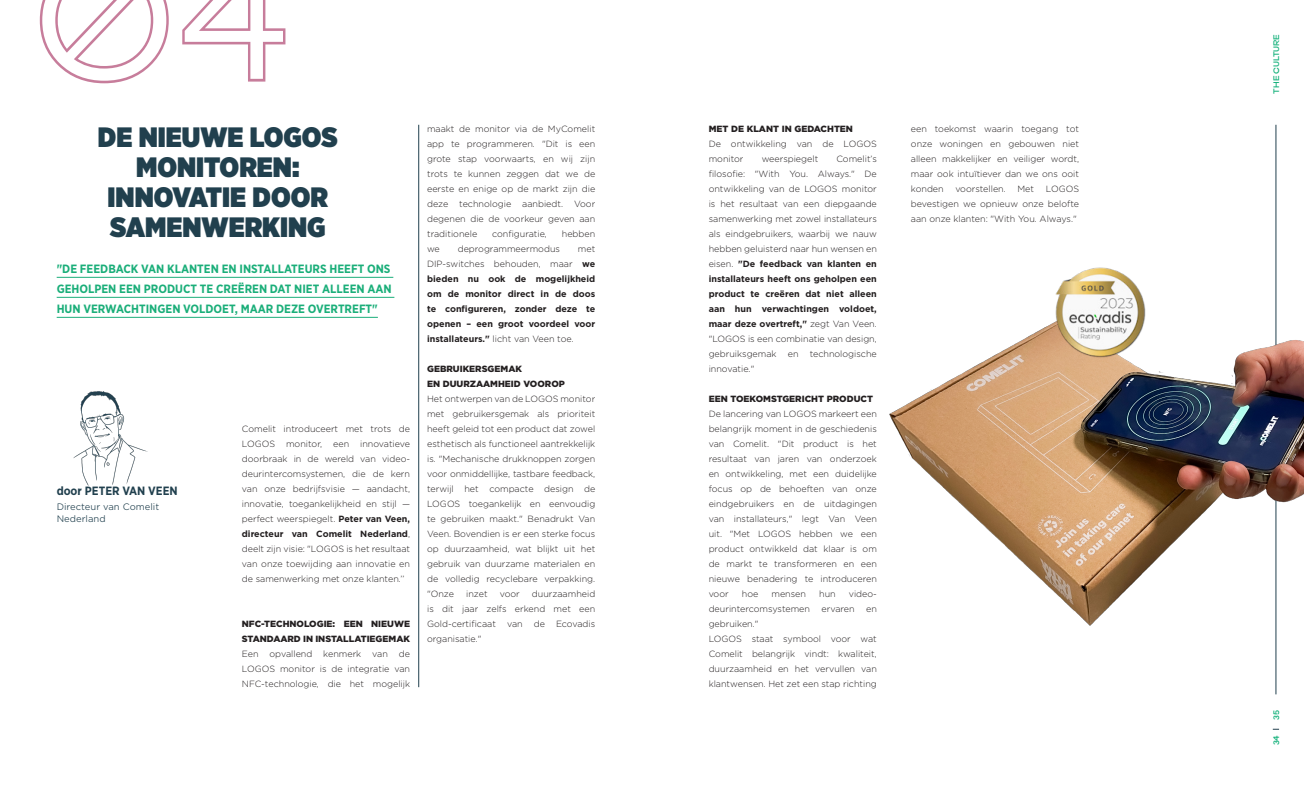
<style>
.page{position:relative;width:1304px;height:794px;background:#fff}
.page>*{position:absolute;margin:0;border:0;box-sizing:border-box;transform-origin:0 0}
.t1{font:171.1px "Epillox Outline";color:#c77d9b;scale:.95 1}
.t2{font:900 28px/30px "Gotham Narrow";color:#21404e}
.t3{font:700 12px/20px "Gotham Narrow";color:#1aae79;text-align:justify}
.t4{font:700 12px "Gotham Narrow";color:#21404e}
.t5{font:300 9px/15px "Gotham";color:#231f20;text-align:justify}
.t6{font:700 9px/15px "Gotham";color:#231f20;text-align:justify}
.t7{font:900 9px/15px "Gotham";color:#231f20}
.t8{font:9px/12px "Gotham Office";color:#21404e}
.t9{font:8px "Epillox";color:#11b079}
.s1{font-weight:700}
.s2{font-weight:300}
</style>
<div class="page">
<hr style="left:57px;top:277px;width:336px;height:1px;background:#1aae79">
<hr style="left:57px;top:297px;width:337px;height:1px;background:#1aae79">
<hr style="left:57px;top:317px;width:321px;height:1px;background:#1aae79">
<hr style="left:419px;top:125px;width:1px;height:562px;background:#21404e">
<img style="left:74px;top:391px;width:73px;height:95px">
<hr style="left:1276px;top:125px;width:1px;height:569px;background:#21404e">
<img style="left:889px;top:269px;width:415px;height:397px">
<img style="left:1056px;top:267px;width:90px;height:90px">
<p class="t1" style="left:31px;top:-131px;width:277px">04</p>
<p class="t2" style="left:98px;top:122px;width:241px">DE NIEUWE LOGOS</p>
<p class="t2" style="left:136px;top:152px;width:165px">MONITOREN:</p>
<p class="t2" style="left:108px;top:182px;width:222px">INNOVATIE DOOR<br>SAMENWERKING</p>
<p class="t3" style="left:57px;top:259px;width:336px">"DE FEEDBACK VAN KLANTEN EN INSTALLATEURS HEEFT ONS GEHOLPEN EEN PRODUCT TE CREËREN DAT NIET ALLEEN AAN HUN VERWACHTINGEN VOLDOET, MAAR DEZE OVERTREFT"</p>
<p class="t4" style="left:57px;top:483px;width:123px">door PETER VAN VEEN</p>
<p class="t8" style="left:57px;top:500px;width:104px">Directeur van Comelit<br>Nederland</p>
<p class="t5" style="left:242px;top:421px;width:170px">Comelit introduceert met trots de LOGOS monitor, een innovatieve doorbraak in de wereld van video&shy;deurintercomsystemen, die de kern van onze bedrijfsvisie — aandacht, innovatie, toegankelijkheid en stijl — perfect weerspiegelt. <span class="s1">Peter van Veen, directeur van Comelit Nederland</span>, deelt zijn visie: "LOGOS is het resultaat van onze toewijding aan innovatie en de samenwerking met onze klanten.’’</p>
<p class="t7" style="left:242px;top:616px;width:170px">NFC-TECHNOLOGIE: EEN NIEUWE<br>STANDAARD IN INSTALLATIEGEMAK</p>
<p class="t5" style="left:242px;top:646px;width:170px">Een opvallend kenmerk van de LOGOS monitor is de integratie van NFC-technologie, die het mogelijk</p>
<p class="t5" style="left:427px;top:121px;width:170px">maakt de monitor via de MyComelit app te programmeren. "Dit is een grote stap voorwaarts, en wij zijn trots te kunnen zeggen dat we de eerste en enige op de markt zijn die deze technologie aanbiedt. Voor degenen die de voorkeur geven aan traditionele</p>
<p class="t5" style="left:492px;top:226px;width:56px">configuratie,</p>
<p class="t5" style="left:562px;top:226px;width:35px">hebben</p>
<p class="t5" style="left:427px;top:241px;width:14px">we</p>
<p class="t5" style="left:458px;top:241px;width:104px">deprogrammeermodus</p>
<p class="t6" style="left:427px;top:241px;width:170px;text-indent:151px"><span class="s2">met DIP-switches behouden, maar</span> we bieden nu ook de mogelijkheid om de monitor direct in de doos te configureren, zonder deze te openen – een groot voordeel voor installateurs." <span class="s2">licht van Veen toe.</span></p>
<p class="t7" style="left:427px;top:361px;width:96px">GEBRUIKERSGEMAK</p>
<p class="t7" style="left:427px;top:376px;width:139px">EN DUURZAAMHEID VOOROP</p>
<p class="t5" style="left:427px;top:391px;width:170px">Het ontwerpen van de LOGOS monitor met gebruikersgemak als prioriteit heeft geleid tot een product dat zowel esthetisch als functioneel aantrekkelijk is. "Mechanische drukknoppen zorgen voor onmiddellijke, tastbare feedback, terwijl het compacte design de LOGOS toegankelijk en eenvoudig te gebruiken maakt." Benadrukt Van Veen. Bovendien is er een sterke focus op duurzaamheid, wat blijkt uit het gebruik van duurzame materialen en de volledig recyclebare verpakking. "Onze</p>
<p class="t5" style="left:427px;top:586px;width:170px;text-indent:105px">duurzaamheid is dit jaar zelfs erkend met een Gold-certificaat van de Ecovadis organisatie."</p>
<p class="t5" style="left:466px;top:586px;width:23px">inzet</p>
<p class="t5" style="left:500px;top:586px;width:22px">voor</p>
<p class="t7" style="left:709px;top:121px;width:146px">MET DE KLANT IN GEDACHTEN</p>
<p class="t5" style="left:709px;top:136px;width:170px">De ontwikkeling van de LOGOS monitor</p>
<p class="t5" style="left:709px;top:151px;width:170px;text-indent:128px">Comelit’s filosofie: "With You. Always." De ontwikkeling van de LOGOS monitor is het resultaat van een diepgaande samenwerking met zowel installateurs als eindgebruikers, waarbij we nauw hebben geluisterd naar hun wensen en eisen. <span class="s1">"De feedback van klanten en installateurs heeft ons geholpen een product te creëren dat niet alleen aan hun verwachtingen voldoet, maar deze overtreft,"</span> zegt Van Veen. "LOGOS is een combinatie van design, gebruiksgemak en technologische innovatie."</p>
<p class="t7" style="left:709px;top:391px;width:166px">EEN TOEKOMSTGERICHT PRODUCT</p>
<p class="t5" style="left:709px;top:406px;width:170px">De lancering van LOGOS markeert een belangrijk moment in de geschiedenis van Comelit. "Dit product is het resultaat van jaren van onderzoek en ontwikkeling, met een duidelijke focus op de behoeften van onze eindgebruikers en de uitdagingen van installateurs," legt Van Veen uit. "Met LOGOS hebben we een product ontwikkeld dat klaar is om de markt te transformeren en een nieuwe benadering te introduceren voor</p>
<p class="t5" style="left:762px;top:151px;width:58px">weerspiegelt</p>
<p class="t5" style="left:742px;top:586px;width:18px">hoe</p>
<p class="t5" style="left:771px;top:586px;width:36px">mensen</p>
<p class="t5" style="left:819px;top:586px;width:18px">hun</p>
<p class="t5" style="left:849px;top:586px;width:30px">video-</p>
<p class="t5" style="left:709px;top:601px;width:103px">deurintercomsystemen</p>
<p class="t5" style="left:821px;top:601px;width:35px">ervaren</p>
<p class="t5" style="left:866px;top:601px;width:12px">en</p>
<p class="t5" style="left:709px;top:616px;width:51px">gebruiken."</p>
<p class="t5" style="left:709px;top:631px;width:170px">LOGOS staat symbool voor wat Comelit belangrijk vindt: kwaliteit, duurzaamheid en het vervullen van klantwensen. Het zet een stap richting</p>
<p class="t5" style="left:911px;top:121px;width:170px">een toekomst waarin toegang tot onze woningen en gebouwen niet alleen makkelijker en veiliger wordt, maar ook intuïtiever dan we ons ooit konden</p>
<p class="t5" style="left:955px;top:181px;width:52px">voorstellen.</p>
<p class="t5" style="left:1017px;top:181px;width:18px">Met</p>
<p class="t5" style="left:911px;top:181px;width:170px;text-indent:135px">LOGOS bevestigen we opnieuw onze belofte aan onze klanten: "With You. Always."</p>
<p class="t9" style="left:1269px;top:93px;width:61px;rotate:-90deg">THE CULTURE</p>
<p class="t9" style="left:1269px;top:720px;width:12px;rotate:-90deg">35</p>
<p class="t9" style="left:1269px;top:745px;width:12px;rotate:-90deg">34</p>
</div>
